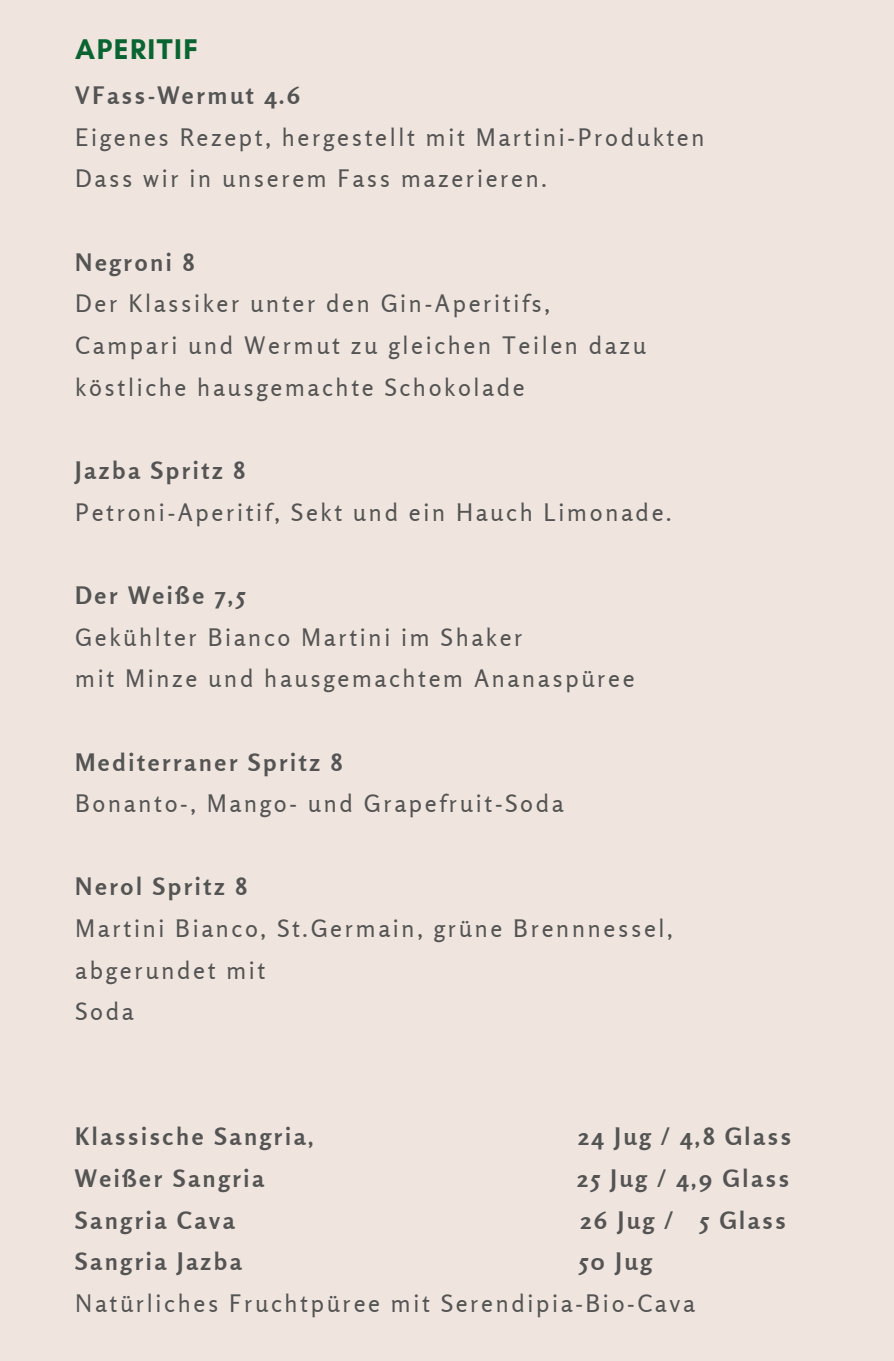
<style>
.page{position:relative;width:894px;height:1361px;background:#fff}
.page>*{position:absolute;margin:0;border:0;box-sizing:border-box;transform-origin:0 0}
.t1{font:700 28.95px "Glacial Indifference";letter-spacing:.05em;color:#0a6431}
.t2{font:24px/41.7px "Rosario";letter-spacing:.11em;color:#545454}
.t3{font:700 24px "Rosario";letter-spacing:.11em;color:#545454}
</style>
<div class="page">
<div style="left:0;top:0;width:893px;height:1360px;background:#efe5de"></div>
<p class="t1" style="left:75px;top:31px;width:124px">APERITIF</p>
<p class="t3" style="left:75px;top:81px;width:226px">VFass-Wermut 4.6</p>
<p class="t2" style="left:75px;top:116px;width:630px">Eigenes Rezept, hergestellt mit Martini-Produkten<br>Dass wir in unserem Fass mazerieren.</p>
<p class="t3" style="left:75px;top:247px;width:120px">Negroni 8</p>
<p class="t2" style="left:75px;top:282px;width:572px">Der Klassiker unter den Gin-Aperitifs,<br>Campari und Wermut zu gleichen Teilen dazu köstliche hausgemachte Schokolade</p>
<p class="t3" style="left:75px;top:455px;width:171px">Jazba Spritz 8</p>
<p class="t2" style="left:75px;top:491px;width:597px">Petroni-Aperitif, Sekt und ein Hauch Limonade.</p>
<p class="t3" style="left:75px;top:580px;width:171px">Der Weiße 7,5</p>
<p class="t2" style="left:75px;top:615px;width:560px">Gekühlter Bianco Martini im Shaker<br>mit Minze und hausgemachtem Ananaspüree</p>
<p class="t3" style="left:75px;top:747px;width:268px">Mediterraner Spritz 8</p>
<p class="t2" style="left:75px;top:782px;width:490px">Bonanto-, Mango- und Grapefruit-Soda</p>
<p class="t3" style="left:75px;top:871px;width:173px">Nerol Spritz 8</p>
<p class="t2" style="left:75px;top:907px;width:599px">Martini Bianco, St.Germain, grüne Brennnessel, abgerundet mit<br>Soda</p>
<p class="t3" style="left:75px;top:1121px;width:240px">Klassische Sangria,</p>
<p class="t3" style="left:577px;top:1121px;width:215px">24 Jug / 4,8 Glass</p>
<p class="t3" style="left:75px;top:1163px;width:190px">Weißer Sangria</p>
<p class="t3" style="left:576px;top:1163px;width:213px">25 Jug / 4,9 Glass</p>
<p class="t3" style="left:75px;top:1204px;width:161px">Sangria Cava</p>
<p class="t3" style="left:580px;top:1204px;width:207px">26 Jug / 5 Glass</p>
<p class="t3" style="left:75px;top:1246px;width:168px">Sangria Jazba</p>
<p class="t3" style="left:579px;top:1246px;width:74px">50 Jug</p>
<p class="t2" style="left:75px;top:1281px;width:621px">Natürliches Fruchtpüree mit Serendipia-Bio-Cava</p>
</div>
